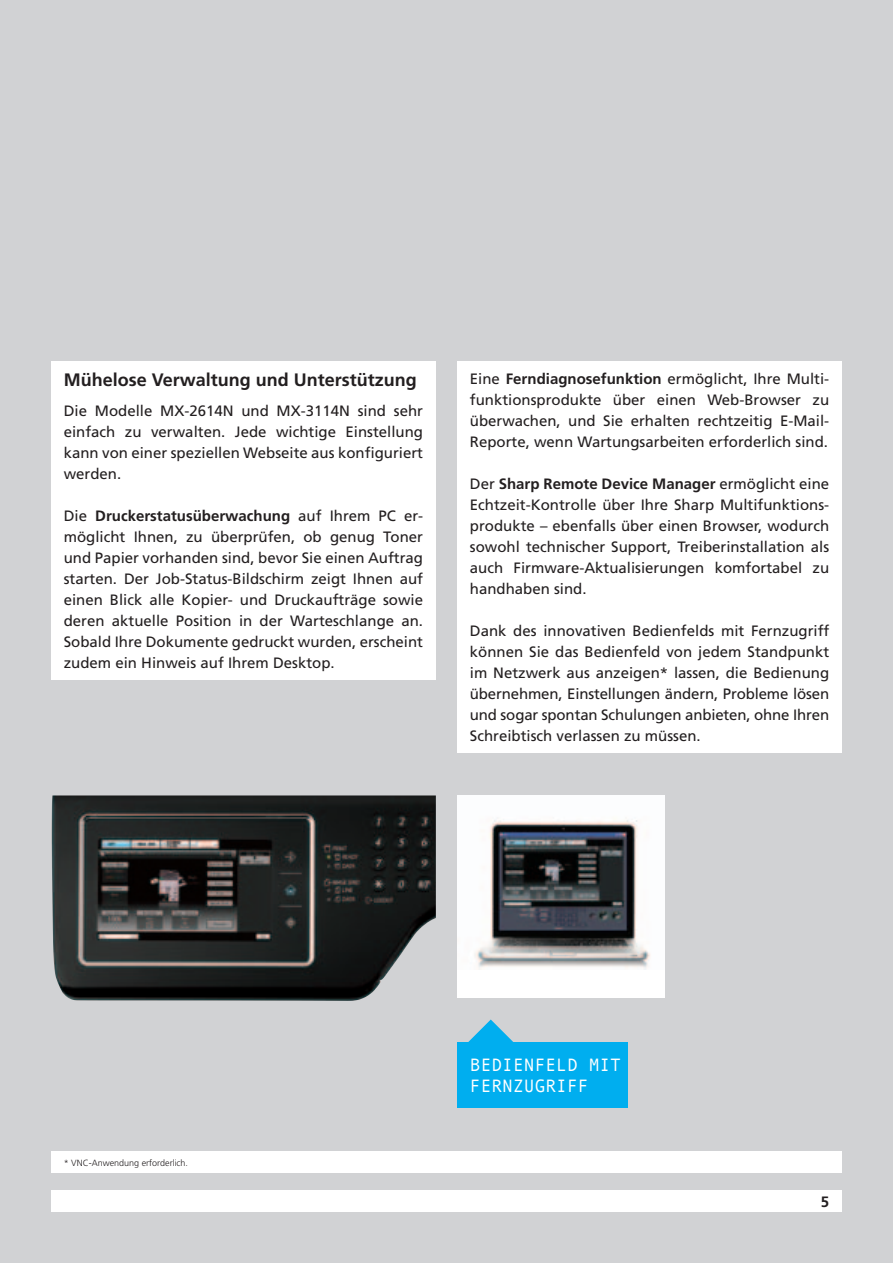
<style>
.page{position:relative;width:893px;height:1263px;background:#d1d2d4}
.page>*{position:absolute;margin:0;border:0;box-sizing:border-box;transform-origin:0 0}
.t1{font:700 18px "Frutiger";color:#231f20}
.t2{font:18px/21px "Andale Mono";color:#fff}
.t3{font:15px/21px "Frutiger";color:#231f20;text-align:justify}
.t4{font:700 15px "Frutiger";color:#231f20}
.t5{font:300 9px "Frutiger";color:#231f20}
.s1{font-weight:700}
</style>
<div class="page">
<div style="left:51px;top:1191px;width:791px;height:21px;background:#fff"></div>
<div style="left:457px;top:361px;width:385px;height:392px;background:#fff"></div>
<div style="left:51px;top:361px;width:385px;height:319px;background:#fff"></div>
<div style="left:51px;top:1151px;width:791px;height:21px;background:#fff"></div>
<img style="left:52px;top:795px;width:384px;height:206px">
<div style="left:457px;top:795px;width:208px;height:203px;background:#fff"></div>
<img style="left:475px;top:820px;width:175px;height:149px">
<div style="left:457px;top:1042px;width:170px;height:65px;background:#00aeef"></div>
<svg style="left:468px;top:1019px;width:45px;height:23px"></svg>
<p class="t1" style="left:64px;top:369px;width:355px">Mühelose Verwaltung und Unterstützung</p>
<p class="t3" style="left:64px;top:400px;width:361px">Die Modelle MX-2614N und MX-3114N sind sehr einfach zu verwalten. Jede wichtige Einstellung kann von einer speziellen Webseite aus konfiguriert werden.</p>
<p class="t3" style="left:64px;top:505px;width:361px">Die <span class="s1">Druckerstatusüberwachung</span> auf Ihrem PC er&shy;möglicht Ihnen, zu überprüfen, ob genug Toner und Papier vorhanden sind, bevor Sie einen Auftrag starten. Der Job-Status-Bildschirm zeigt Ihnen auf einen Blick alle Kopier- und Druckaufträge sowie deren aktuelle Position in der Warteschlange an.<br>Sobald Ihre Dokumente gedruckt wurden, erscheint zudem ein Hinweis auf Ihrem Desktop.</p>
<p class="t3" style="left:470px;top:368px;width:361px">Eine <span class="s1">Ferndiagnosefunktion</span> ermöglicht, Ihre Multi&shy;funktionsprodukte über einen Web-Browser zu überwachen, und Sie erhalten rechtzeitig E-Mail-Reporte, wenn Wartungsarbeiten erforderlich sind.</p>
<p class="t3" style="left:470px;top:473px;width:361px">Der <span class="s1">Sharp Remote Device Manager</span> ermöglicht eine Echtzeit-Kontrolle über Ihre Sharp Multifunktions&shy;produkte – ebenfalls über einen Browser, wodurch sowohl technischer Support, Treiberinstallation als auch Firmware-Aktualisierungen komfortabel zu handhaben sind.</p>
<p class="t3" style="left:470px;top:620px;width:361px">Dank des innovativen Bedienfelds mit Fernzugriff können Sie das Bedienfeld von jedem Standpunkt im Netzwerk aus anzeigen* lassen, die Bedienung übernehmen, Einstellungen ändern, Probleme lösen und sogar spontan Schulungen anbieten, ohne Ihren Schreibtisch verlassen zu müssen.</p>
<p class="t5" style="left:64px;top:1157px;width:126px">* VNC-Anwendung erforderlich.</p>
<p class="t2" style="left:470px;top:1053px;width:153px">BEDIENFELD MIT<br>FERNZUGRIFF</p>
<p class="t4" style="left:821px;top:1193px;width:10px">5</p>
</div>
